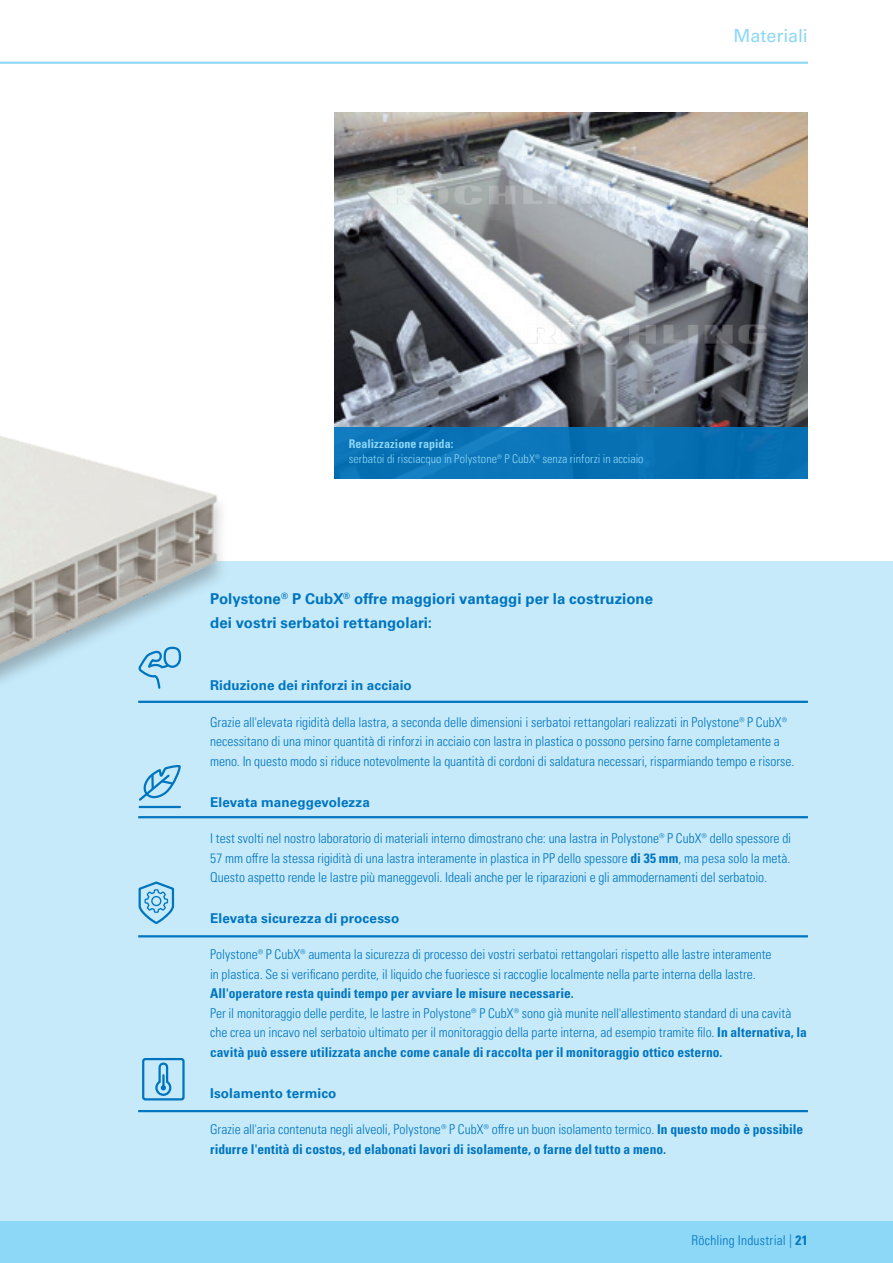
<style>
.page{position:relative;width:893px;height:1263px;background:#fff}
.page>*{position:absolute;margin:0;border:0;box-sizing:border-box;transform-origin:0 0}
.t1{font:18px "Univers LTCYR 55 Roman";letter-spacing:-.005em;color:#8dd7f7}
.t2{font:700 15px/24px "Univers LTCYR 65";color:#0075bf}
.t3{font:13.5px/19.5px "Univers LTCYR 47 Light Cond";color:#0075bf}
.t4{font:13.5px "Univers LTCYR 67 Bold Cond";letter-spacing:.005em;color:#0075bf}
.t5{font:700 13.5px "Univers LTCYR 65";letter-spacing:.005em;color:#0075bf}
.t6{font:13.5px "Univers LTCYR 47 Light Cond";letter-spacing:.02em;color:#0075bf}
.t7{font:12px "Univers LTCYR 47 Light Cond";letter-spacing:.005em;color:#8dd7f7}
.t8{font:12px "Univers LTCYR 67 Bold Cond";letter-spacing:.005em;color:#8dd7f7}
.s1{font-family:"Univers LTCYR 67 Bold Cond"}
</style>
<div class="page">
<div style="left:0;top:1220px;width:893px;height:43px;background:#8dd7f7"></div>
<div style="left:0;top:561px;width:893px;height:659px;background:#c6eafa"></div>
<img style="left:0;top:436px;width:265px;height:383px">
<hr style="left:138px;top:701px;width:670px;height:2px;background:#0075bf">
<hr style="left:138px;top:816px;width:670px;height:2px;background:#0075bf">
<hr style="left:138px;top:1110px;width:670px;height:2px;background:#0075bf">
<hr style="left:138px;top:935px;width:670px;height:2px;background:#0075bf">
<div style="left:142px;top:1058px;width:43px;height:42px;border:2px solid #0075bf;border-radius:2px"></div>
<svg style="left:155px;top:1062px;width:17px;height:34px"></svg>
<svg style="left:138px;top:881px;width:37px;height:43px"></svg>
<svg style="left:137px;top:762px;width:44px;height:41px"></svg>
<hr style="left:140px;top:806px;width:40px;height:2px;background:#0075bf">
<svg style="left:137px;top:646px;width:45px;height:44px"></svg>
<hr style="left:0;top:62px;width:808px;height:2px;background:#8dd7f7">
<img style="left:334px;top:113px;width:474px;height:365px">
<div style="left:335px;top:427px;width:473px;height:51px;background:linear-gradient(to right,#0d76ba,#056db0)"></div>
<img style="left:420px;top:180px;width:63px;height:25px">
<img style="left:560px;top:320px;width:63px;height:24px">
<h1 class="t1" style="left:734px;top:23px;width:76px">Materiali</h1>
<p class="t8" style="left:349px;top:436px;width:106px">Realizzazione rapida:</p>
<p class="t7" style="left:349px;top:451px;width:296px">serbatoi di risciacquo in Polystone® P CubX® senza rinforzi in acciaio</p>
<p class="t2" style="left:210px;top:586px;width:444px">Polystone<sup>®</sup> P CubX<sup>®</sup> offre maggiori vantaggi per la costruzione dei vostri serbatoi rettangolari:</p>
<p class="t5" style="left:210px;top:676px;width:203px">Riduzione dei rinforzi in acciaio</p>
<p class="t3" style="left:210px;top:712px;width:586px">Grazie all'elevata rigidità della lastra, a seconda delle dimensioni i serbatoi rettangolari realizzati in Polystone® P CubX® necessitano di una minor quantità di rinforzi in acciaio con lastra in plastica o possono persino farne completamente a meno. In questo modo si riduce notevolmente la quantità di cordoni di saldatura necessari, risparmiando tempo e risorse.</p>
<p class="t5" style="left:210px;top:792px;width:161px">Elevata maneggevolezza</p>
<p class="t3" style="left:210px;top:828px;width:583px;text-align:justify">I test svolti nel nostro laboratorio di materiali interno dimostrano che: una lastra in Polystone® P CubX® dello spessore di 57 mm offre la stessa rigidità di una lastra interamente in plastica in PP dello spessore <span class="s1">di 35 mm</span>, ma pesa solo la metà.<br>Questo aspetto rende le lastre più maneggevoli. Ideali anche per le riparazioni e gli ammodernamenti del serbatoio.</p>
<p class="t5" style="left:210px;top:909px;width:191px">Elevata sicurezza di processo</p>
<p class="t3" style="left:210px;top:944px;width:563px">Polystone® P CubX® aumenta la sicurezza di processo dei vostri serbatoi rettangolari rispetto alle lastre interamente in plastica. Se si verificano perdite, il liquido che fuoriesce si raccoglie localmente nella parte interna della lastre.</p>
<p class="t4" style="left:210px;top:985px;width:365px">All'operatore resta quindi tempo per avviare le misure necessarie.</p>
<p class="t3" style="left:210px;top:1003px;width:598px">Per il monitoraggio delle perdite, le lastre in Polystone® P CubX® sono già munite nell'allestimento standard di una cavità che crea un incavo nel serbatoio ultimato per il monitoraggio della parte interna, ad esempio tramite filo. <span class="s1">In alternativa, la</span></p>
<p class="t4" style="left:210px;top:1044px;width:514px">cavità può essere utilizzata anche come canale di raccolta per il monitoraggio ottico esterno.</p>
<p class="t5" style="left:210px;top:1083px;width:128px">Isolamento termico</p>
<p class="t3" style="left:210px;top:1119px;width:595px">Grazie all'aria contenuta negli alveoli, Polystone® P CubX® offre un buon isolamento termico. <span class="s1">In questo modo è possibile</span></p>
<p class="t4" style="left:210px;top:1141px;width:458px">ridurre l'entità di costos, ed elabonati lavori di isolamente, o farne del tutto a meno.</p>
<p class="t6" style="left:691px;top:1231px;width:118px">Röchling Industrial | <span class="s1">21</span></p>
</div>
